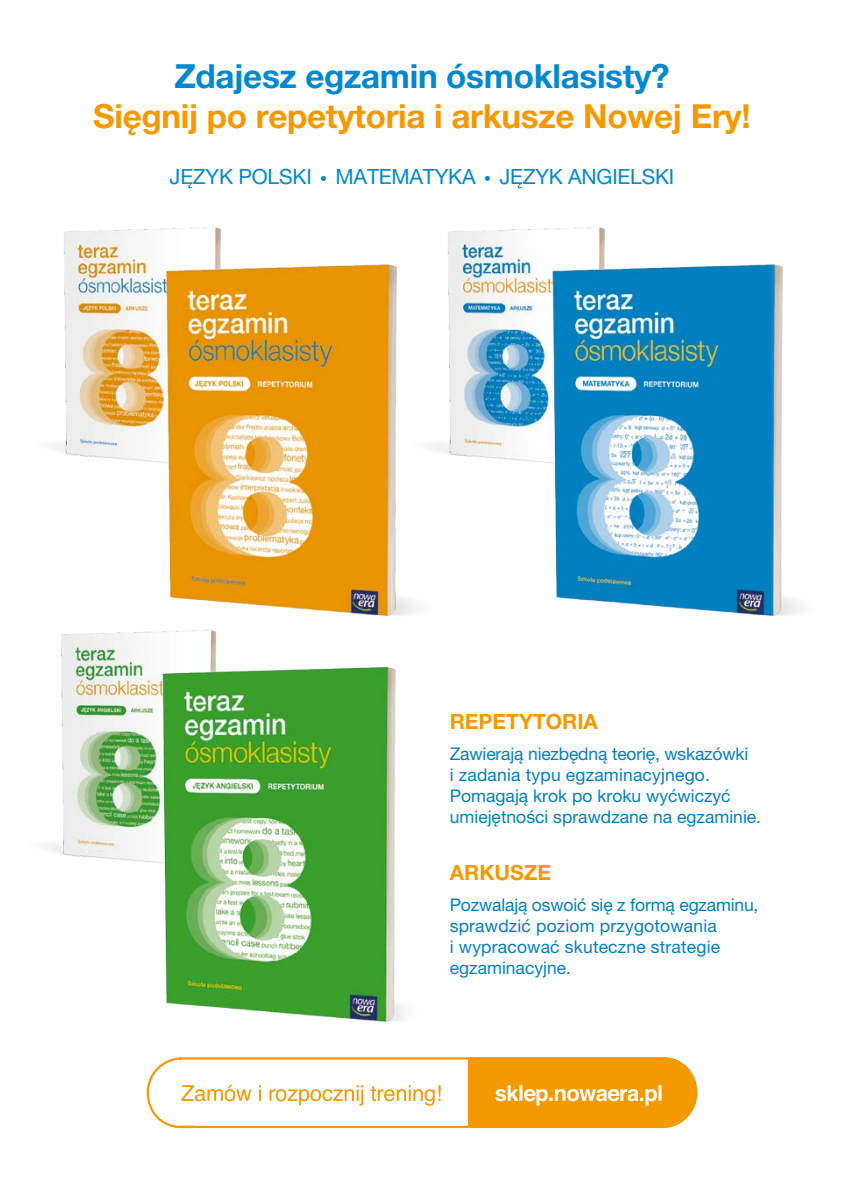
<style>
.page{position:relative;width:844px;height:1191px;background:#fff}
.page>*{position:absolute;margin:0;border:0;box-sizing:border-box;transform-origin:0 0}
.t1{font:700 33.25px "Helvetica Neue LT Pro";letter-spacing:-.01em;color:#f49900}
.t2{font:700 33.25px "Helvetica Neue LT Pro";letter-spacing:-.01em;color:#0089d1}
.t3{font:21px "Helvetica Neue LT Pro";letter-spacing:-.01em;color:#0089d1}
.t4{font:700 21px "Helvetica Neue LT Pro";color:#f49900}
.t5{font:17.5px/21px "Helvetica Neue LT Pro";color:#0080c4}
.s1{font-weight:700;font-size:29.75px}
</style>
<div class="page">
<img style="left:48px;top:641px;width:168px;height:217px">
<img style="left:103px;top:654px;width:301px;height:368px">
<img style="left:448px;top:227px;width:157px;height:233px">
<img style="left:515px;top:241px;width:285px;height:375px">
<img style="left:54px;top:227px;width:167px;height:224px">
<svg style="left:146px;top:1057px;width:320px;height:72px"></svg>
<svg style="left:466px;top:1057px;width:232px;height:72px;background:#f5a520"></svg>
<svg style="left:181px;top:1084px;width:259px;height:21px"></svg>
<img style="left:59px;top:241px;width:439px;height:400px">
<h1 class="t2" style="left:174px;top:56px;width:496px">Zdajesz egzamin ósmoklasisty?</h1>
<h1 class="t1" style="left:93px;top:96px;width:659px">Sięgnij po repetytoria i arkusze Nowej Ery!</h1>
<p class="t3" style="left:170px;top:164px;width:506px">JĘZYK POLSKI <span class="s1">·</span> MATEMATYKA <span class="s1">·</span> JĘZYK ANGIELSKI</p>
<p class="t4" style="left:449px;top:708px;width:150px">REPETYTORIA</p>
<p class="t5" style="left:449px;top:743px;width:313px">Zawierają niezbędną teorię, wskazówki<br>i zadania typu egzaminacyjnego.<br>Pomagają krok po kroku wyćwiczyć umiejętności sprawdzane na egzaminie.</p>
<p class="t4" style="left:449px;top:859px;width:103px">ARKUSZE</p>
<p class="t5" style="left:449px;top:894px;width:310px">Pozwalają oswoić się z formą egzaminu, sprawdzić poziom przygotowania<br>i wypracować skuteczne strategie egzaminacyjne.</p>
</div>
